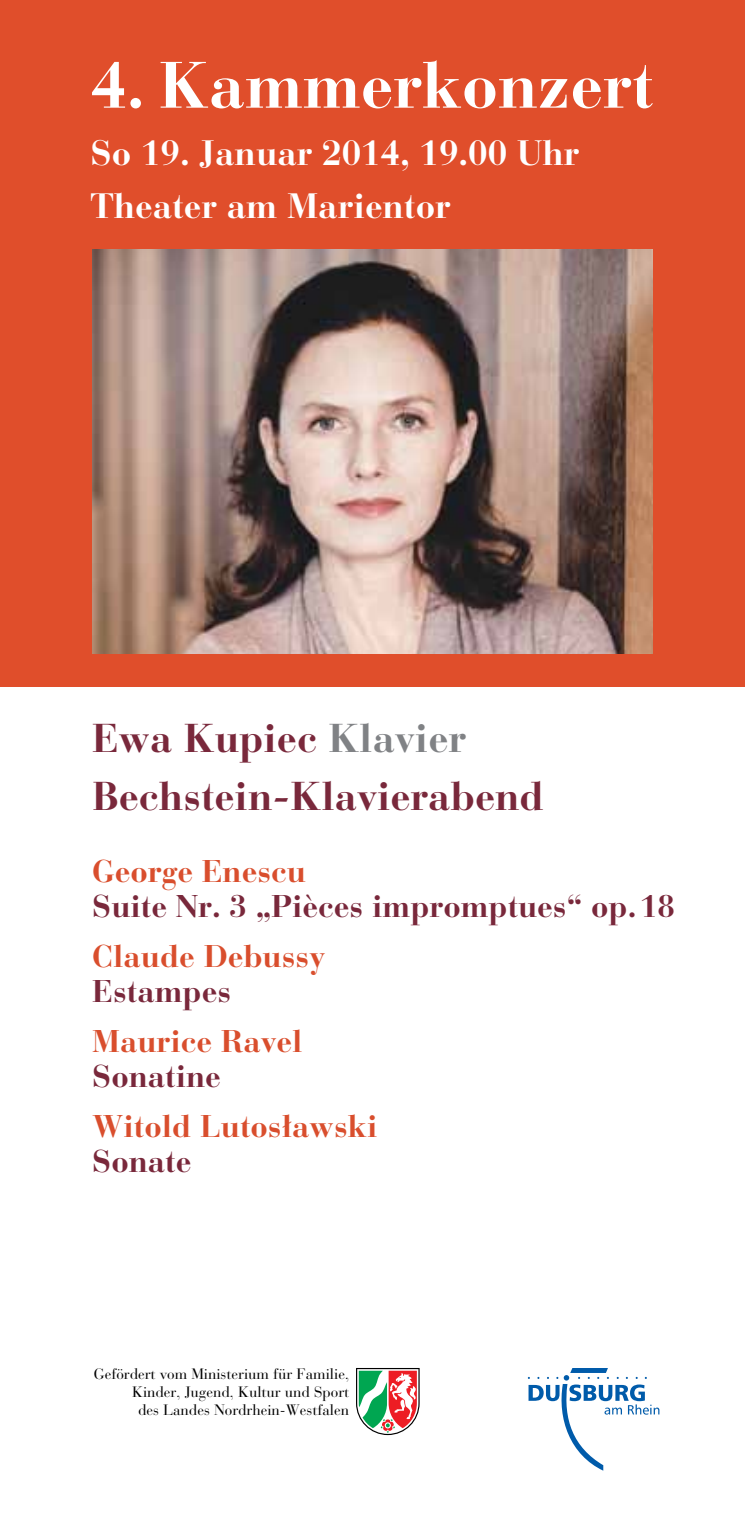
<style>
.page{position:relative;width:745px;height:1531px;background:#fff}
.page>*{position:absolute;margin:0;border:0;box-sizing:border-box;transform-origin:0 0}
.t1{font:700 65px "Bauer Bodoni Std";color:#fff}
.t2{font:700 40px/57.5px "Bauer Bodoni Std";color:#79283b}
.t3{font:700 35px/52.5px "Bauer Bodoni Std";color:#fff}
.t4{font:700 31.25px "Bauer Bodoni Std";color:#79283b}
.t5{font:700 31.25px "Bauer Bodoni Std";color:#d94e2d}
.t6{font:15px/18px "Bauer Bodoni Std";color:#000;text-align:right}
.s1{color:#808285}
</style>
<div class="page">
<svg style="left:527px;top:1368px;width:132px;height:102px"></svg>
<svg style="left:356px;top:1368px;width:63px;height:67px"></svg>
<div style="left:0;top:0;width:744px;height:686px;background:#e04e2b"></div>
<img style="left:92px;top:250px;width:560px;height:404px">
<h1 class="t1" style="left:90px;top:46px;width:564px">4. Kammerkonzert</h1>
<h3 class="t3" style="left:90px;top:127px;width:490px">So 19. Januar 2014, 19.00 Uhr<br>Theater am Marientor</h3>
<h2 class="t2" style="left:92px;top:710px;width:453px">Ewa Kupiec <span class="s1">Klavier<br></span>Bechstein-Klavierabend</h2>
<h3 class="t5" style="left:92px;top:853px;width:215px">George Enescu</h3>
<h3 class="t4" style="left:92px;top:888px;width:583px">Suite Nr. 3 „Pièces impromptues“ op. 18</h3>
<h3 class="t5" style="left:92px;top:938px;width:234px">Claude Debussy</h3>
<h3 class="t4" style="left:92px;top:973px;width:140px">Estampes</h3>
<h3 class="t5" style="left:92px;top:1023px;width:212px">Maurice Ravel</h3>
<h3 class="t4" style="left:92px;top:1058px;width:130px">Sonatine</h3>
<h3 class="t5" style="left:92px;top:1108px;width:286px">Witold Lutosławski</h3>
<h3 class="t4" style="left:92px;top:1143px;width:101px">Sonate</h3>
<p class="t6" style="left:94px;top:1365px;width:257px">Gefördert vom Ministerium für Familie,<br>Kinder, Jugend, Kultur und Sport<br>des Landes Nordrhein-Westfalen</p>
</div>
